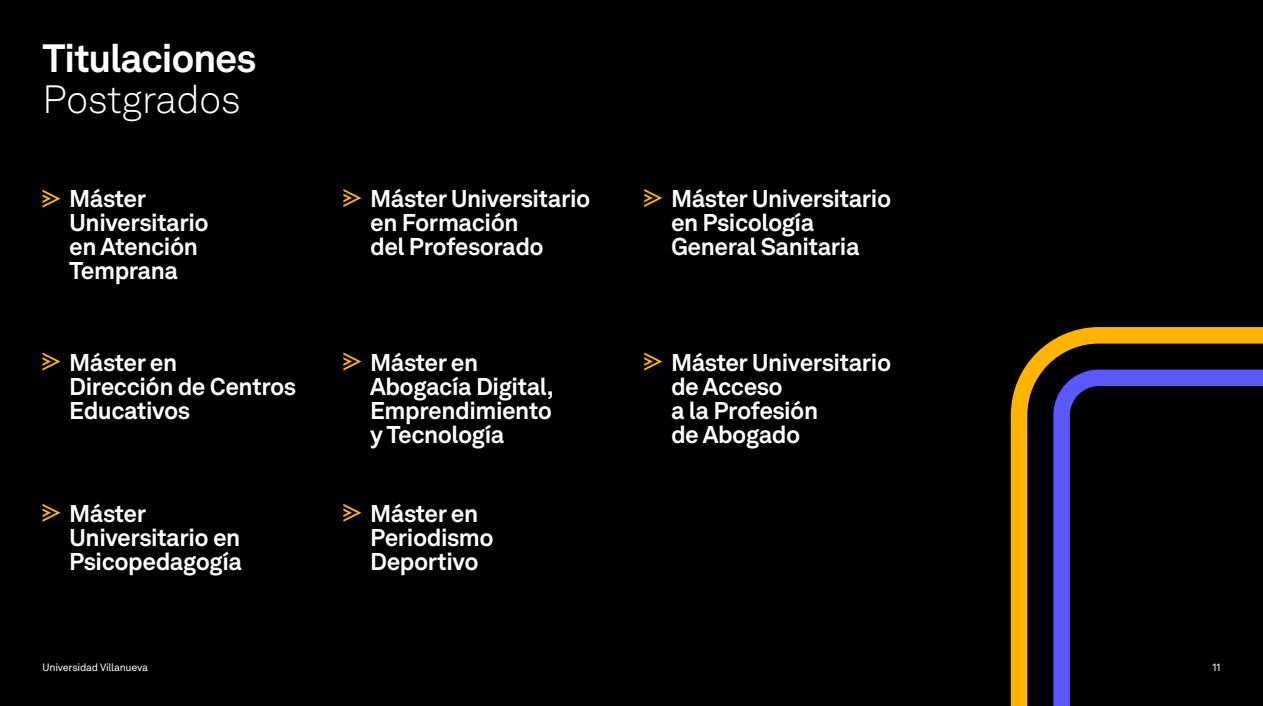
<style>
.page{position:relative;width:1263px;height:706px;background:#000}
.page>*{position:absolute;margin:0;border:0;box-sizing:border-box;transform-origin:0 0}
.t1{font:700 39px "Akkurat LL";letter-spacing:-.03em;color:#fff}
.t2{font:300 39px "Akkurat LL";letter-spacing:-.01em;color:#fff}
.t3{font:700 24px/24px "Akkurat LL";letter-spacing:-.02em;color:#fff}
.t4{font:10.5px "Akkurat LL";letter-spacing:-.02em;color:#fff}
</style>
<div class="page">
<svg style="left:43px;top:190px;width:18px;height:18px"></svg>
<svg style="left:43px;top:352px;width:18px;height:19px"></svg>
<svg style="left:43px;top:504px;width:18px;height:18px"></svg>
<svg style="left:343px;top:189px;width:18px;height:18px"></svg>
<svg style="left:343px;top:352px;width:18px;height:19px"></svg>
<svg style="left:343px;top:504px;width:18px;height:18px"></svg>
<svg style="left:644px;top:189px;width:18px;height:18px"></svg>
<svg style="left:644px;top:352px;width:18px;height:19px"></svg>
<svg style="left:1010px;top:327px;width:253px;height:379px"></svg>
<svg style="left:1045px;top:361px;width:218px;height:345px"></svg>
<p class="t1" style="left:43px;top:28px;width:215px">Titulaciones</p>
<p class="t2" style="left:43px;top:72px;width:200px">Postgrados</p>
<p class="t3" style="left:69px;top:185px;width:141px">Máster<br>Universitario</p>
<p class="t3" style="left:69px;top:233px;width:130px">en Atención<br>Temprana</p>
<p class="t3" style="left:69px;top:349px;width:228px">Máster en<br>Dirección de Centros<br>Educativos</p>
<p class="t3" style="left:69px;top:500px;width:174px">Máster<br>Universitario en<br>Psicopedagogía</p>
<p class="t3" style="left:370px;top:185px;width:222px">Máster Universitario</p>
<p class="t3" style="left:370px;top:209px;width:150px">en Formación</p>
<p class="t3" style="left:370px;top:233px;width:175px">del Profesorado</p>
<p class="t3" style="left:370px;top:349px;width:185px">Máster en<br>Abogacía Digital,<br>Emprendimiento</p>
<p class="t3" style="left:370px;top:421px;width:136px">y Tecnología</p>
<p class="t3" style="left:370px;top:500px;width:125px">Máster en<br>Periodismo<br>Deportivo</p>
<p class="t3" style="left:671px;top:185px;width:222px">Máster Universitario</p>
<p class="t3" style="left:671px;top:209px;width:145px">en Psicología</p>
<p class="t3" style="left:671px;top:233px;width:190px">General Sanitaria</p>
<p class="t3" style="left:671px;top:349px;width:222px">Máster Universitario</p>
<p class="t3" style="left:671px;top:373px;width:149px">de Acceso<br>a la Profesión</p>
<p class="t3" style="left:671px;top:421px;width:131px">de Abogado</p>
<p class="t4" style="left:43px;top:660px;width:107px">Universidad Villanueva</p>
<p class="t4" style="left:1212px;top:660px;width:9px">11</p>
</div>
